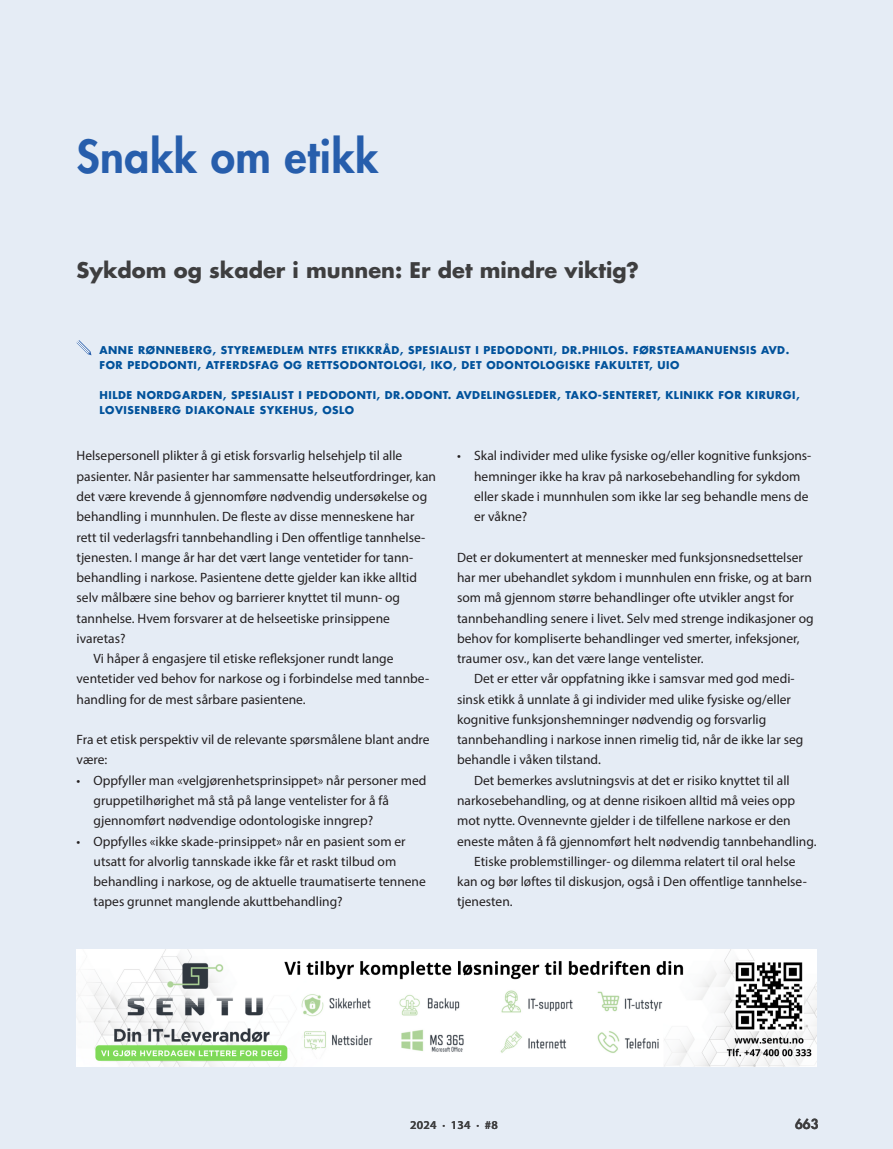
<style>
.page{position:relative;width:893px;height:1149px;background:#fff}
.page>*{position:absolute;margin:0;border:0;box-sizing:border-box;transform-origin:0 0}
.t1{font:800 44.25px "Futura Std";letter-spacing:.01em;color:#275eac}
.t2{font:700 21px "Futura Std";color:#3e3e3f}
.t3{font:13.5px/20.2px "Myriad Pro";color:#231f20}
.t4{font:800 13.5px "Futura Std";color:#3e3e3f}
.t5{font:600 12px "Myriad Pro";letter-spacing:.02em;color:#3e3e3f}
.t6{font:700 10.5px/15px "Futura Std";letter-spacing:.05em;color:#01529b}
</style>
<div class="page">
<div style="left:0;top:0;width:893px;height:1148px;background:#e5ecf5"></div>
<svg style="left:73px;top:336px;width:22px;height:22px"></svg>
<img style="left:77px;top:948px;width:739px;height:117px">
<h1 class="t1" style="left:77px;top:128px;width:303px">Snakk om etikk</h1>
<h2 class="t2" style="left:77px;top:256px;width:564px">Sykdom og skader i munnen: Er det mindre viktig?</h2>
<p class="t6" style="left:99px;top:342px;width:691px">ANNE RØNNEBERG, STYREMEDLEM NTFS ETIKKRÅD, SPESIALIST I PEDODONTI, DR.PHILOS. FØRSTEAMANUENSIS AVD.<br>FOR PEDODONTI, ATFERDSFAG OG RETTSODONTOLOGI, IKO, DET ODONTOLOGISKE FAKULTET, UIO</p>
<p class="t6" style="left:99px;top:387px;width:702px">HILDE NORDGARDEN, SPESIALIST I PEDODONTI, DR.ODONT. AVDELINGSLEDER, TAKO-SENTERET, KLINIKK FOR KIRURGI,<br>LOVISENBERG DIAKONALE SYKEHUS, OSLO</p>
<p class="t3" style="left:77px;top:445px;width:327px">Helsepersonell plikter å gi etisk forsvarlig helsehjelp til alle</p>
<p class="t3" style="left:77px;top:465px;width:361px">pasienter. Når pasienter har sammensatte helseutfordringer, kan</p>
<p class="t3" style="left:77px;top:486px;width:352px">det være krevende å gjennomføre nødvendig undersøkelse og</p>
<p class="t3" style="left:77px;top:506px;width:339px">behandling i munnhulen. De fleste av disse menneskene har</p>
<p class="t3" style="left:77px;top:526px;width:350px">rett til vederlagsfri tannbehandling i Den offentlige tannhelse-</p>
<p class="t3" style="left:77px;top:546px;width:338px">tjenesten. I mange år har det vært lange ventetider for tann-</p>
<p class="t3" style="left:77px;top:567px;width:342px">behandling i narkose. Pasientene dette gjelder kan ikke alltid</p>
<p class="t3" style="left:77px;top:587px;width:325px">selv målbære sine behov og barrierer knyttet til munn- og</p>
<p class="t3" style="left:77px;top:607px;width:315px">tannhelse. Hvem forsvarer at de helseetiske prinsippene</p>
<p class="t3" style="left:77px;top:627px;width:50px">ivaretas?</p>
<p class="t3" style="left:94px;top:648px;width:301px">Vi håper å engasjere til etiske refleksjoner rundt lange</p>
<p class="t3" style="left:77px;top:668px;width:354px">ventetider ved behov for narkose og i forbindelse med tannbe-</p>
<p class="t3" style="left:77px;top:688px;width:231px">handling for de mest sårbare pasientene.</p>
<p class="t3" style="left:77px;top:729px;width:355px">Fra et etisk perspektiv vil de relevante spørsmålene blant andre være:</p>
<p class="t3" style="left:94px;top:769px;width:334px;text-indent:-17px">• Oppfyller man «velgjørenhetsprinsippet» når personer med gruppetilhørighet må stå på lange ventelister for å få gjennomført nødvendige odontologiske inngrep?</p>
<p class="t3" style="left:94px;top:830px;width:334px;text-indent:-17px">• Oppfylles «ikke skade-prinsippet» når en pasient som er utsatt for alvorlig tannskade ikke får et raskt tilbud om behandling i narkose, og de aktuelle traumatiserte tennene tapes grunnet manglende akuttbehandling?</p>
<p class="t3" style="left:474px;top:445px;width:339px;text-indent:-17px">• Skal individer med ulike fysiske og/eller kognitive funksjons&shy;hemninger ikke ha krav på narkosebehandling for sykdom eller skade i munnhulen som ikke lar seg behandle mens de er våkne?</p>
<p class="t3" style="left:457px;top:546px;width:358px">Det er dokumentert at mennesker med funksjonsnedsettelser har mer ubehandlet sykdom i munnhulen enn friske, og at barn som må gjennom større behandlinger ofte utvikler angst for tannbehandling senere i livet. Selv med strenge indikasjoner og behov for kompliserte behandlinger ved smerter, infeksjoner, traumer osv., kan det være lange ventelister.</p>
<p class="t3" style="left:457px;top:668px;width:348px;text-indent:17px">Det er etter vår oppfatning ikke i samsvar med god medi&shy;sinsk etikk å unnlate å gi individer med ulike fysiske og/eller kognitive funksjonshemninger nødvendig og forsvarlig tannbehandling i narkose innen rimelig tid, når de ikke lar seg behandle i våken tilstand.</p>
<p class="t3" style="left:474px;top:769px;width:317px">Det bemerkes avslutningsvis at det er risiko knyttet til all</p>
<p class="t3" style="left:457px;top:789px;width:339px">narkosebehandling, og at denne risikoen alltid må veies opp</p>
<p class="t3" style="left:457px;top:810px;width:335px">mot nytte. Ovennevnte gjelder i de tilfellene narkose er den</p>
<p class="t3" style="left:457px;top:830px;width:361px">eneste måten å få gjennomført helt nødvendig tannbehandling.</p>
<p class="t3" style="left:474px;top:850px;width:323px">Etiske problemstillinger- og dilemma relatert til oral helse</p>
<p class="t3" style="left:457px;top:870px;width:351px">kan og bør løftes til diskusjon, også i Den offentlige tannhelse-</p>
<p class="t3" style="left:457px;top:891px;width:57px">tjenesten.</p>
<p class="t5" style="left:410px;top:1117px;width:89px">2024 · 134 · #8</p>
<p class="t4" style="left:795px;top:1115px;width:25px">663</p>
</div>
